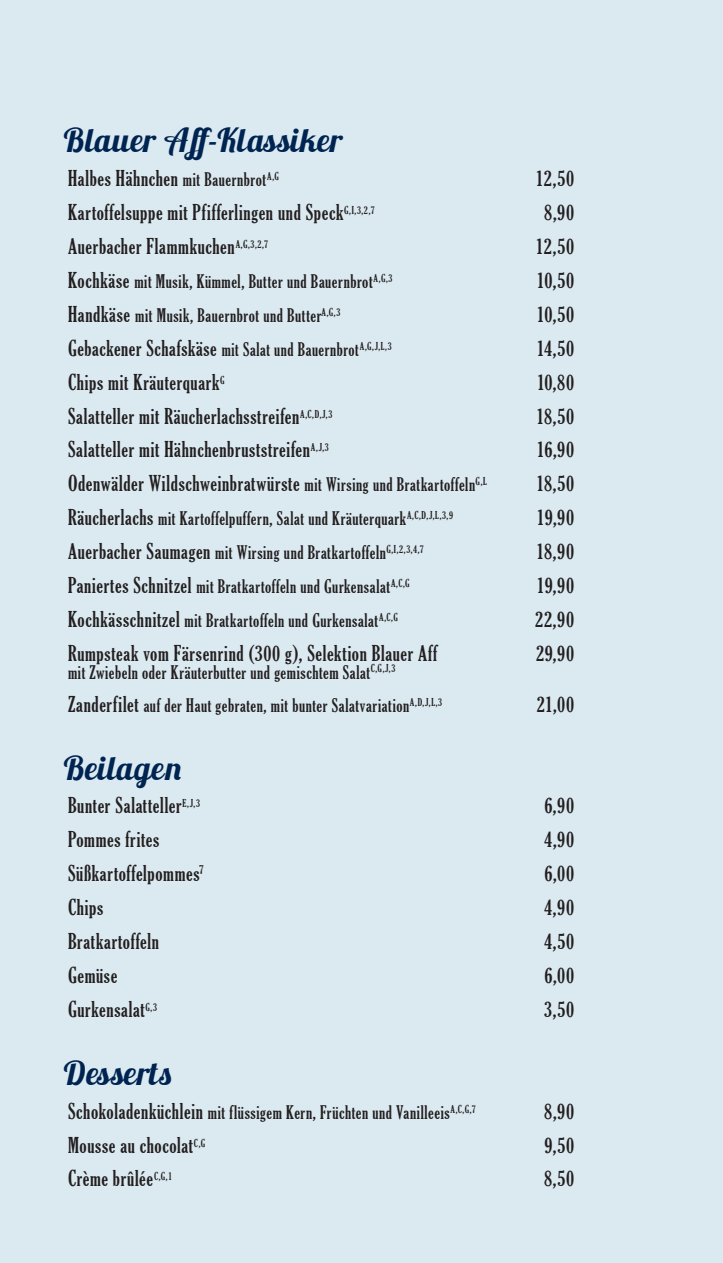
<style>
.page{position:relative;width:723px;height:1263px;background:#dbeaf1}
.page>*{position:absolute;margin:0;border:0;box-sizing:border-box;transform-origin:0 0}
.t1{font:33px "Lobster 1.3";letter-spacing:.03em;color:#002451}
.t2{font:extra-condensed 21px "Gloucester";letter-spacing:.03em;color:#231f20}
.t3{font:extra-condensed 18px/32.4px "Gloucester";letter-spacing:.035em;color:#231f20}
.s1{font-size:18px}
.s2{font-size:21px}
</style>
<div class="page">
<h1 class="t1" style="left:64px;top:119px;width:281px">Blauer Aff-Klassiker</h1>
<p class="t2" style="left:68px;top:166px;width:212px">Halbes Hähnchen <span class="s1">mit Bauernbrot</span><sup>A,G</sup></p>
<p class="t2" style="left:535px;top:166px;width:40px">12,50</p>
<p class="t2" style="left:68px;top:200px;width:308px">Kartoffelsuppe mit Pfifferlingen und Speck<sup>G,I,3,2,7</sup></p>
<p class="t2" style="left:544px;top:200px;width:31px">8,90</p>
<p class="t2" style="left:68px;top:234px;width:202px">Auerbacher Flammkuchen<sup>A,G,3,2,7</sup></p>
<p class="t2" style="left:535px;top:234px;width:40px">12,50</p>
<p class="t3" style="left:68px;top:265px;width:326px"><span class="s2">Kochkäse</span> mit Musik, Kümmel, Butter und Bauernbrot<sup>A,G,3</sup></p>
<p class="t2" style="left:536px;top:268px;width:39px">10,50</p>
<p class="t3" style="left:68px;top:299px;width:274px"><span class="s2">Handkäse</span> mit Musik, Bauernbrot und Butter<sup>A,G,3</sup></p>
<p class="t2" style="left:536px;top:302px;width:39px">10,50</p>
<p class="t3" style="left:68px;top:333px;width:325px"><span class="s2">Gebackener Schafskäse</span> mit Salat und Bauernbrot<sup>A,G,J,L,3</sup></p>
<p class="t2" style="left:536px;top:336px;width:39px">14,50</p>
<p class="t2" style="left:68px;top:370px;width:158px">Chips mit Kräuterquark<sup>G</sup></p>
<p class="t2" style="left:537px;top:370px;width:39px">10,80</p>
<p class="t2" style="left:68px;top:404px;width:266px">Salatteller mit Räucherlachsstreifen<sup>A,C,D,J,3</sup></p>
<p class="t2" style="left:536px;top:404px;width:39px">18,50</p>
<p class="t2" style="left:68px;top:438px;width:262px">Salatteller mit Hähnchenbruststreifen<sup>A,J,3</sup></p>
<p class="t2" style="left:536px;top:438px;width:39px">16,90</p>
<p class="t2" style="left:68px;top:472px;width:420px">Odenwälder Wildschweinbratwürste <span class="s1">mit Wirsing und Bratkartoffeln</span><sup>G,L</sup></p>
<p class="t2" style="left:536px;top:472px;width:39px">18,50</p>
<p class="t3" style="left:68px;top:502px;width:386px"><span class="s2">Räucherlachs</span> mit Kartoffelpuffern, Salat und Kräuterquark<sup>A,C,D,J,L,3,9</sup></p>
<p class="t2" style="left:536px;top:505px;width:39px">19,90</p>
<p class="t3" style="left:68px;top:536px;width:357px"><span class="s2">Auerbacher Saumagen</span> mit Wirsing und Bratkartoffeln<sup>G,I,2,3,4,7</sup></p>
<p class="t2" style="left:536px;top:539px;width:39px">18,90</p>
<p class="t3" style="left:68px;top:570px;width:343px"><span class="s2">Paniertes Schnitzel</span> mit Bratkartoffeln und Gurkensalat<sup>A,C,G</sup></p>
<p class="t2" style="left:536px;top:573px;width:39px">19,90</p>
<p class="t3" style="left:68px;top:604px;width:331px"><span class="s2">Kochkässchnitzel</span> mit Bratkartoffeln und Gurkensalat<sup>A,C,G</sup></p>
<p class="t2" style="left:535px;top:607px;width:40px">22,90</p>
<p class="t2" style="left:68px;top:641px;width:371px">Rumpsteak vom Färsenrind (300 g), Selektion Blauer Aff</p>
<p class="t2" style="left:536px;top:641px;width:40px">29,90</p>
<p class="t3" style="left:68px;top:657px;width:376px">mit Zwiebeln oder Kräuterbutter und gemischtem Salat<sup>C,G,J,3<br></sup><span class="s2">Zanderfilet</span> auf der Haut gebraten, mit bunter Salatvariation<sup>A,D,J,L,3</sup></p>
<p class="t2" style="left:537px;top:692px;width:39px">21,00</p>
<h1 class="t1" style="left:64px;top:746px;width:119px">Beilagen</h1>
<p class="t2" style="left:68px;top:794px;width:134px">Bunter Salatteller<sup>E,J,3</sup></p>
<p class="t2" style="left:544px;top:794px;width:31px">6,90</p>
<p class="t2" style="left:68px;top:827px;width:93px">Pommes frites</p>
<p class="t2" style="left:544px;top:827px;width:31px">4,90</p>
<p class="t2" style="left:68px;top:861px;width:137px">Süßkartoffelpommes<sup>7</sup></p>
<p class="t2" style="left:544px;top:861px;width:31px">6,00</p>
<p class="t2" style="left:68px;top:895px;width:37px">Chips</p>
<p class="t2" style="left:544px;top:895px;width:31px">4,90</p>
<p class="t2" style="left:68px;top:929px;width:93px">Bratkartoffeln</p>
<p class="t2" style="left:544px;top:929px;width:32px">4,50</p>
<p class="t2" style="left:68px;top:963px;width:51px">Gemüse</p>
<p class="t2" style="left:544px;top:963px;width:31px">6,00</p>
<p class="t2" style="left:68px;top:997px;width:91px">Gurkensalat<sup>G,3</sup></p>
<p class="t2" style="left:544px;top:997px;width:31px">3,50</p>
<h1 class="t1" style="left:64px;top:1052px;width:110px">Desserts</h1>
<p class="t3" style="left:68px;top:1096px;width:409px"><span class="s2">Schokoladenküchlein</span> mit flüssigem Kern, Früchten und Vanilleeis<sup>A,C,G,7</sup></p>
<p class="t2" style="left:544px;top:1099px;width:31px">8,90</p>
<p class="t2" style="left:68px;top:1133px;width:139px">Mousse au chocolat<sup>C,G</sup></p>
<p class="t2" style="left:544px;top:1133px;width:31px">9,50</p>
<p class="t2" style="left:68px;top:1166px;width:105px">Crème brûlée<sup>C,G,1</sup></p>
<p class="t2" style="left:544px;top:1166px;width:32px">8,50</p>
</div>
